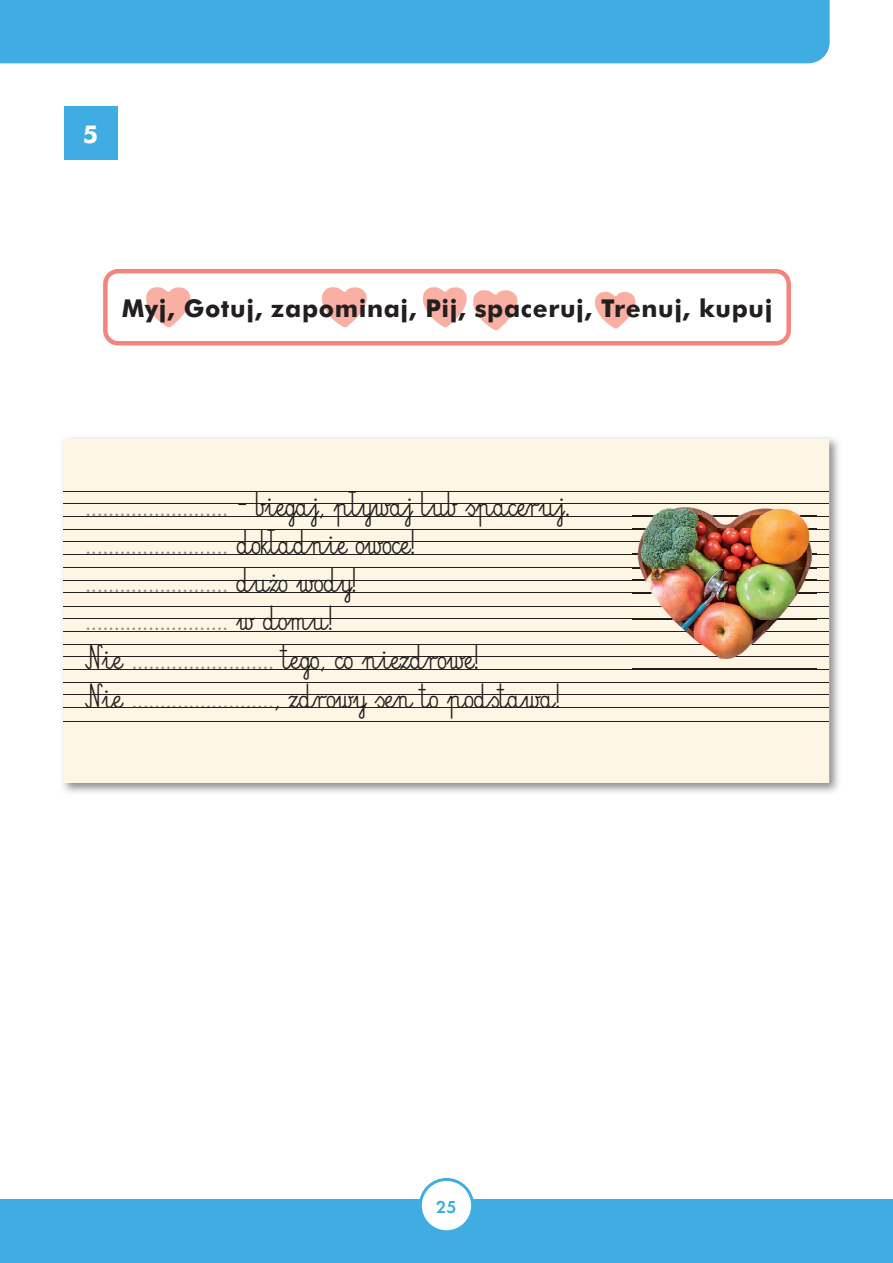
<style>
.page{position:relative;width:893px;height:1263px;background:#fff}
.page>*{position:absolute;margin:0;border:0;box-sizing:border-box;transform-origin:0 0}
.t1{font:31.5px/38.2px "Elementarz Dwa";color:#8a8c8f}
.t2{font:700 24px "Futura PL";letter-spacing:.025em;color:#231f20}
.t3{font:700 24px "Futura PL";color:#fff}
.t4{font:18px "Futura Dem";color:#40ade2}
.s1{color:#231f20}
</style>
<div class="page">
<div style="left:0;top:0;width:830px;height:63px;background:#40ade2"></div>
<img style="left:62px;top:437px;width:777px;height:356px">
<div style="left:64px;top:439px;width:765px;height:344px;background:#fef6e4"></div>
<svg style="left:103px;top:269px;width:688px;height:76px"></svg>
<div style="left:64px;top:106px;width:53px;height:54px;background:#40ade2"></div>
<hr style="left:64px;top:516px;width:765px;height:1px;background:#231f20">
<hr style="left:64px;top:503px;width:765px;height:1px;background:#231f20">
<hr style="left:64px;top:491px;width:765px;height:1px;background:#231f20">
<hr style="left:64px;top:554px;width:765px;height:1px;background:#231f20">
<hr style="left:64px;top:541px;width:765px;height:1px;background:#231f20">
<hr style="left:64px;top:529px;width:765px;height:1px;background:#231f20">
<hr style="left:64px;top:592px;width:765px;height:1px;background:#231f20">
<hr style="left:64px;top:580px;width:765px;height:1px;background:#231f20">
<hr style="left:64px;top:568px;width:765px;height:1px;background:#231f20">
<hr style="left:64px;top:631px;width:765px;height:1px;background:#231f20">
<hr style="left:64px;top:618px;width:765px;height:1px;background:#231f20">
<hr style="left:64px;top:606px;width:765px;height:1px;background:#231f20">
<hr style="left:64px;top:669px;width:765px;height:1px;background:#231f20">
<hr style="left:64px;top:656px;width:765px;height:1px;background:#231f20">
<hr style="left:64px;top:644px;width:765px;height:1px;background:#231f20">
<hr style="left:64px;top:707px;width:765px;height:1px;background:#231f20">
<hr style="left:64px;top:694px;width:765px;height:1px;background:#231f20">
<hr style="left:64px;top:682px;width:765px;height:1px;background:#231f20">
<hr style="left:64px;top:721px;width:765px;height:1px;background:#231f20">
<img style="left:633px;top:507px;width:183px;height:162px">
<img style="left:633px;top:516px;width:183px;height:1px">
<img style="left:633px;top:554px;width:183px;height:1px">
<img style="left:633px;top:541px;width:183px;height:1px">
<img style="left:633px;top:529px;width:183px;height:1px">
<img style="left:633px;top:592px;width:183px;height:1px">
<img style="left:633px;top:580px;width:183px;height:1px">
<img style="left:633px;top:631px;width:183px;height:1px">
<img style="left:633px;top:618px;width:183px;height:1px">
<img style="left:633px;top:606px;width:183px;height:1px">
<img style="left:633px;top:656px;width:183px;height:1px">
<img style="left:633px;top:644px;width:183px;height:1px">
<div style="left:0;top:1199px;width:893px;height:64px;background:#40ade2"></div>
<svg style="left:419px;top:1178px;width:55px;height:53px"></svg>
<p class="t3" style="left:83px;top:119px;width:17px">5</p>
<p class="t2" style="left:122px;top:293px;width:652px">Myj, Gotuj, zapominaj, Pij, spaceruj, Trenuj, kupuj</p>
<p class="t1" style="left:86px;top:488px;width:486px">......................... <span class="s1">- biegaj, pływaj lub spaceruj. </span>......................... <span class="s1">dokładnie owoce!<br></span>......................... <span class="s1">dużo wody!<br></span>......................... <span class="s1">w domu!<br>Nie</span> ......................... <span class="s1">tego, co niezdrowe!<br>Nie</span> .........................<span class="s1">, zdrowy sen to podstawa!</span></p>
<p class="t4" style="left:436px;top:1194px;width:22px">25</p>
</div>
